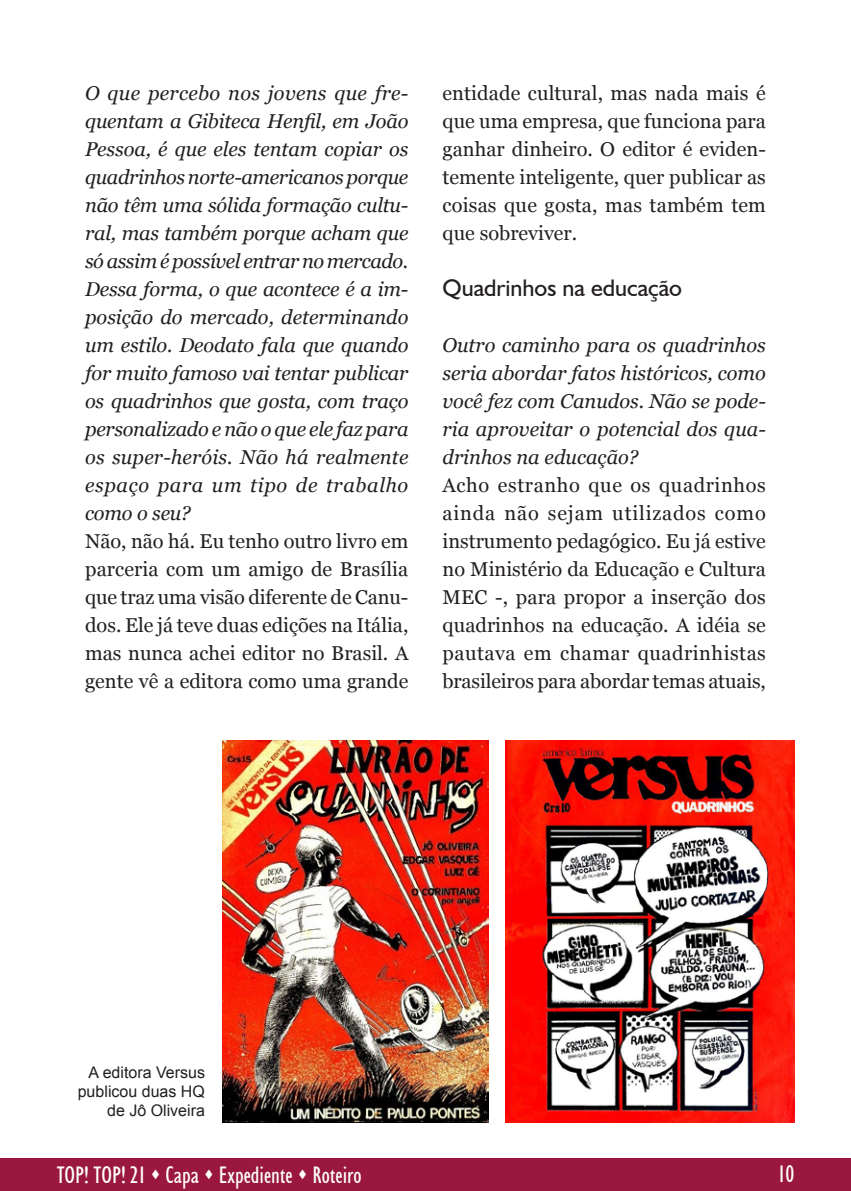
<style>
.page{position:relative;width:851px;height:1191px;background:#fff}
.page>*{position:absolute;margin:0;border:0;box-sizing:border-box;transform-origin:0 0}
.t1{font:condensed 24px "Humanist 521 BT";color:#fff}
.Corpo_do_texto{font:24px "Humanist 521 BT";color:#231f20}
.Corpo_do_texto-2{font:italic 20px/28px "Georgia";color:#231f20;text-align:justify}
.Corpo_do_texto-3{font:20px/28px "Georgia";color:#231f20;text-align:justify}
.t2{font:16px/19.2px "Arial";color:#231f20;text-align:right}
</style>
<div class="page">
<div style="left:0;top:1159px;width:850px;height:32px;background:#9a183f"></div>
<img style="left:222px;top:740px;width:266px;height:382px">
<img style="left:506px;top:740px;width:288px;height:382px">
<p class="Corpo_do_texto-2" style="left:85px;top:78px;width:325px">O que percebo nos jovens que fre&shy;quentam a Gibiteca Henfil, em João Pessoa, é que eles tentam copiar os quadrinhos norte-americanos porque não têm uma sólida formação cultu&shy;ral, mas também porque acham que só assim é possível entrar no mercado.<br>Dessa forma, o que acontece é a im&shy;posição do mercado, determinando um estilo. Deodato fala que quando for muito famoso vai tentar publicar os quadrinhos que gosta, com traço personalizado e não o que ele faz para os super-heróis. Não há realmente espaço para um tipo de trabalho como o seu?</p>
<p class="Corpo_do_texto-3" style="left:85px;top:526px;width:325px">Não, não há. Eu tenho outro livro em parceria com um amigo de Brasília que traz uma visão diferente de Canu&shy;dos. Ele já teve duas edições na Itália, mas nunca achei editor no Brasil. A gente vê a editora como uma grande</p>
<p class="Corpo_do_texto-3" style="left:442px;top:78px;width:325px">entidade cultural, mas nada mais é que uma empresa, que funciona para ganhar dinheiro. O editor é eviden&shy;temente inteligente, quer publicar as coisas que gosta, mas também tem que sobreviver.</p>
<p class="Corpo_do_texto" style="left:442px;top:273px;width:241px">Quadrinhos na educação</p>
<p class="Corpo_do_texto-2" style="left:442px;top:330px;width:325px">Outro caminho para os quadrinhos seria abordar fatos históricos, como você fez com Canudos. Não se pode&shy;ria aproveitar o potencial dos qua&shy;drinhos na educação?</p>
<p class="Corpo_do_texto-3" style="left:442px;top:470px;width:325px">Acho estranho que os quadrinhos ainda não sejam utilizados como instrumento pedagógico. Eu já estive no Ministério da Educação e Cultura MEC -, para propor a inserção dos quadrinhos na educação. A idéia se pautava em chamar quadrinhistas brasileiros para abordar temas atuais,</p>
<p class="t2" style="left:78px;top:1062px;width:129px">A editora Versus publicou duas HQ de Jô Oliveira</p>
<p class="t1" style="left:57px;top:1160px;width:306px">TOP! TOP! 21 ▲ Capa ▲ Expediente ▲ Roteiro</p>
<p class="t1" style="left:778px;top:1160px;width:17px">10</p>
</div>
